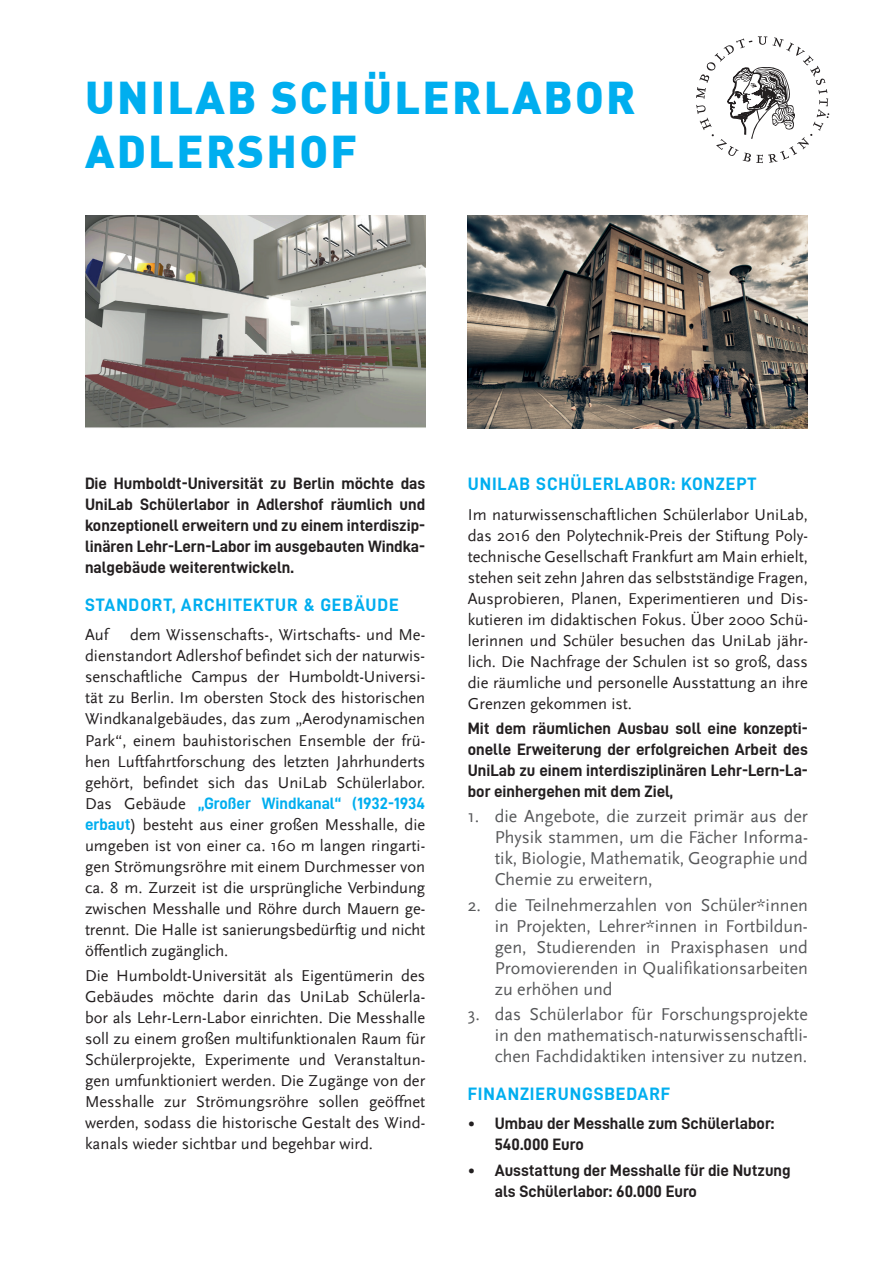
<style>
.page{position:relative;width:893px;height:1263px;background:#fff}
.page>*{position:absolute;margin:0;border:0;box-sizing:border-box;transform-origin:0 0}
.t1{font:900 45px/54px "DIN";letter-spacing:.05em;color:#00aeef}
.t2{font:18px/21px "HU Scala Sans";color:#57585a;text-align:justify}
.t3{font:18px "D DIN Bold";letter-spacing:.05em;color:#00aeef}
.t4{font:16.5px/21px "HU Scala Sans";color:#231f20;text-align:justify}
.t5{font:16.5px/21px "D DIN Bold";color:#231f20;text-align:justify}
.t6{font:16.5px "D DIN Bold";color:#00aeef}
.s1{font-family:"HU Scala Sans";color:#231f20}
.s2{font-family:"D DIN Bold";color:#00aeef}
</style>
<div class="page">
<svg style="left:696px;top:36px;width:133px;height:127px"></svg>
<img style="left:468px;top:216px;width:340px;height:212px">
<img style="left:85px;top:216px;width:340px;height:212px">
<h1 class="t1" style="left:85px;top:68px;width:552px">UNILAB SCHÜLERLABOR<br>ADLERSHOF</h1>
<p class="t5" style="left:85px;top:472px;width:342px">Die Humboldt-Universität zu Berlin möchte das UniLab Schülerlabor in Adlershof räumlich und konzeptionell erweitern und zu einem interdiszip&shy;linären Lehr-Lern-Labor im ausgebauten Windka&shy;nalgebäude weiterentwickeln.</p>
<p class="t3" style="left:85px;top:595px;width:315px">STANDORT, ARCHITEKTUR &amp; GEBÄUDE</p>
<p class="t4" style="left:85px;top:625px;width:25px">Auf</p>
<p class="t4" style="left:85px;top:625px;width:342px;text-indent:45px">dem Wissenschafts-, Wirtschafts- und Me&shy;dienstandort Adlershof befindet sich der naturwis&shy;senschaftliche Campus der Humboldt-Universi&shy;tät zu Berlin. Im obersten Stock des historischen Windkanalgebäudes, das zum „Aerodynamischen Park“, einem bauhistorischen Ensemble der frü&shy;hen Luftfahrtforschung des letzten Jahrhunderts gehört, befindet sich das UniLab Schülerlabor.</p>
<p class="t6" style="left:85px;top:794px;width:342px"><span class="s1">Das Gebäude</span> „Großer Windkanal“ (1932-1934</p>
<p class="t4" style="left:85px;top:814px;width:342px"><span class="s2">erbaut</span>) besteht aus einer großen Messhalle, die umgeben ist von einer ca. 160 m langen ringarti&shy;gen Strömungsröhre mit einem Durchmesser von ca. 8 m. Zurzeit ist die ursprüngliche Verbindung zwischen Messhalle und Röhre durch Mauern ge&shy;trennt. Die Halle ist sanierungsbedürftig und nicht öffentlich zugänglich.</p>
<p class="t4" style="left:85px;top:965px;width:342px">Die Humboldt-Universität als Eigentümerin des Gebäudes möchte darin das UniLab Schülerla&shy;bor als Lehr-Lern-Labor einrichten. Die Messhalle soll zu einem großen multifunktionalen Raum für Schülerprojekte, Experimente und Veranstaltun&shy;gen umfunktioniert werden. Die Zugänge von der Messhalle zur Strömungsröhre sollen geöffnet werden, sodass die historische Gestalt des Wind&shy;kanals wieder sichtbar und begehbar wird.</p>
<p class="t3" style="left:468px;top:474px;width:290px">UNILAB SCHÜLERLABOR: KONZEPT</p>
<p class="t4" style="left:468px;top:504px;width:342px">Im naturwissenschaftlichen Schülerlabor UniLab, das 2016 den Polytechnik-Preis der Stiftung Poly&shy;technische Gesellschaft Frankfurt am Main erhielt, stehen seit zehn Jahren das selbstständige Fragen, Ausprobieren, Planen, Experimentieren und Dis&shy;kutieren im didaktischen Fokus. Über 2000 Schü&shy;lerinnen und Schüler besuchen das UniLab jähr&shy;lich. Die Nachfrage der Schulen ist so groß, dass die räumliche und personelle Ausstattung an ihre Grenzen gekommen ist.</p>
<p class="t5" style="left:468px;top:717px;width:342px">Mit dem räumlichen Ausbau soll eine konzepti&shy;onelle Erweiterung der erfolgreichen Arbeit des UniLab zu einem interdisziplinären Lehr-Lern-La&shy;bor einhergehen mit dem Ziel,</p>
<p class="t2" style="left:495px;top:806px;width:315px;text-indent:-27px">1. die Angebote, die zurzeit primär aus der Physik stammen, um die Fächer Informa&shy;tik, Biologie, Mathematik, Geographie und Chemie zu erweitern,</p>
<p class="t2" style="left:495px;top:894px;width:315px;text-indent:-27px">2. die Teilnehmerzahlen von Schüler*innen in Projekten, Lehrer*innen in Fortbildun&shy;gen, Studierenden in Praxisphasen und Promovierenden in Qualifikationsarbeiten zu erhöhen und</p>
<p class="t2" style="left:495px;top:1004px;width:315px;text-indent:-27px">3. das Schülerlabor für Forschungsprojekte in den mathematisch-naturwissenschaftli&shy;chen Fachdidaktiken intensiver zu nutzen.</p>
<p class="t3" style="left:468px;top:1084px;width:204px">FINANZIERUNGSBEDARF</p>
<p class="t5" style="left:495px;top:1113px;width:281px;text-indent:-27px">• Umbau der Messhalle zum Schülerlabor:<br>540.000 Euro</p>
<p class="t5" style="left:495px;top:1159px;width:297px;text-indent:-27px">• Ausstattung der Messhalle für die Nutzung als Schülerlabor: 60.000 Euro</p>
</div>
